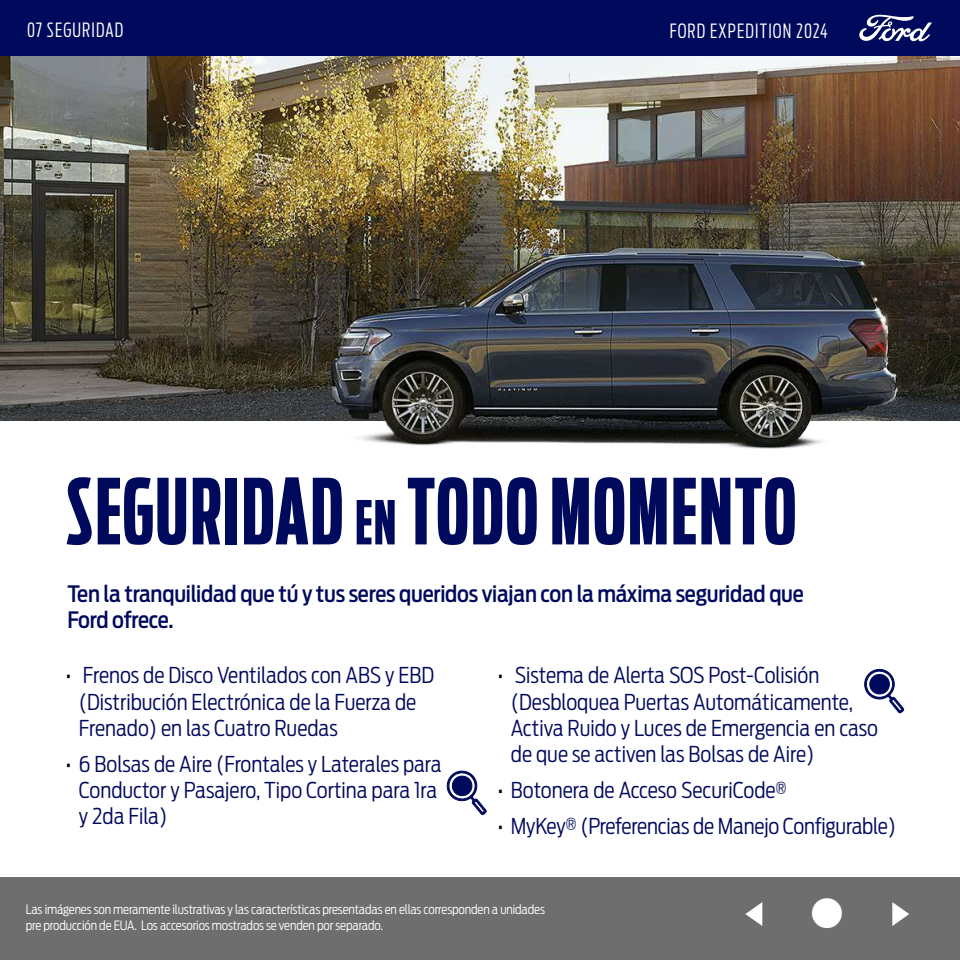
<style>
.page{position:relative;width:960px;height:960px;background:#fff}
.page>*{position:absolute;margin:0;border:0;box-sizing:border-box;transform-origin:0 0}
.t1{font:700 90px "Ford Antenna Comp";letter-spacing:.02em;color:#000a5c}
.t2{font:38.25px "Webdings";color:#fff;scale:1.42 1}
.t3{font:500 22.5px/25.5px "Ford Antenna Cond";letter-spacing:-.01em;color:#000a5c}
.t4{font:300 21.75px/26.1px "Ford Antenna Cond";color:#000a5c}
.t5{font:300 19.5px "Ford Antenna Extra Cond";letter-spacing:.06em;color:#fff}
.t6{font:300 12.75px/15.3px "Ford Antenna Cond";letter-spacing:-.01em;color:#fff}
.s1{font-size:60px}
.s2{color:#000}
</style>
<div class="page">
<img style="left:0;top:56px;width:960px;height:654px">
<div style="left:0;top:878px;width:960px;height:82px;background:#6e6e6e"></div>
<div style="left:0;top:0;width:960px;height:56px;background:#000a5c"></div>
<svg style="left:859px;top:14px;width:73px;height:28px"></svg>
<svg style="left:446px;top:770px;width:41px;height:45px"></svg>
<svg style="left:863px;top:668px;width:41px;height:46px"></svg>
<p class="t5" style="left:27px;top:14px;width:97px">07 SEGURIDAD</p>
<p class="t5" style="left:670px;top:15px;width:160px">FORD EXPEDITION 2024</p>
<h1 class="t1" style="left:66px;top:434px;width:732px">SEGURIDAD <span class="s1">EN</span> TODO MOMENTO</h1>
<p class="t3" style="left:67px;top:579px;width:738px">Ten la tranquilidad que tú y tus seres queridos viajan con la máxima seguridad que<br>Ford ofrece.</p>
<p class="t4" style="left:79px;top:660px;width:357px;text-indent:-14px"><span class="s2">•</span> Frenos de Disco Ventilados con ABS y EBD (Distribución Electrónica de la Fuerza de<br>Frenado) en las Cuatro Ruedas</p>
<p class="t4" style="left:79px;top:748px;width:364px;text-indent:-14px"><span class="s2">•</span> 6 Bolsas de Aire (Frontales y Laterales para<br>Conductor y Pasajero, Tipo Cortina para 1ra y 2da Fila)</p>
<p class="t4" style="left:511px;top:660px;width:369px;text-indent:-14px"><span class="s2">•</span> Sistema de Alerta SOS Post-Colisión (Desbloquea Puertas Automáticamente, Activa Ruido y Luces de Emergencia en caso de que se activen las Bolsas de Aire)</p>
<p class="t4" style="left:497px;top:774px;width:291px"><span class="s2">•</span> Botonera de Acceso SecuriCode®</p>
<p class="t4" style="left:497px;top:810px;width:400px"><span class="s2">•</span> MyKey® (Preferencias de Manejo Configurable)</p>
<p class="t6" style="left:26px;top:901px;width:521px">Las imágenes son meramente ilustrativas y las características presentadas en ellas corresponden a unidades pre producción de EUA. Los accesorios mostrados se venden por separado.</p>
<h2 class="t2" style="left:732px;top:895px;width:138px">✓■ ✔</h2>
</div>
